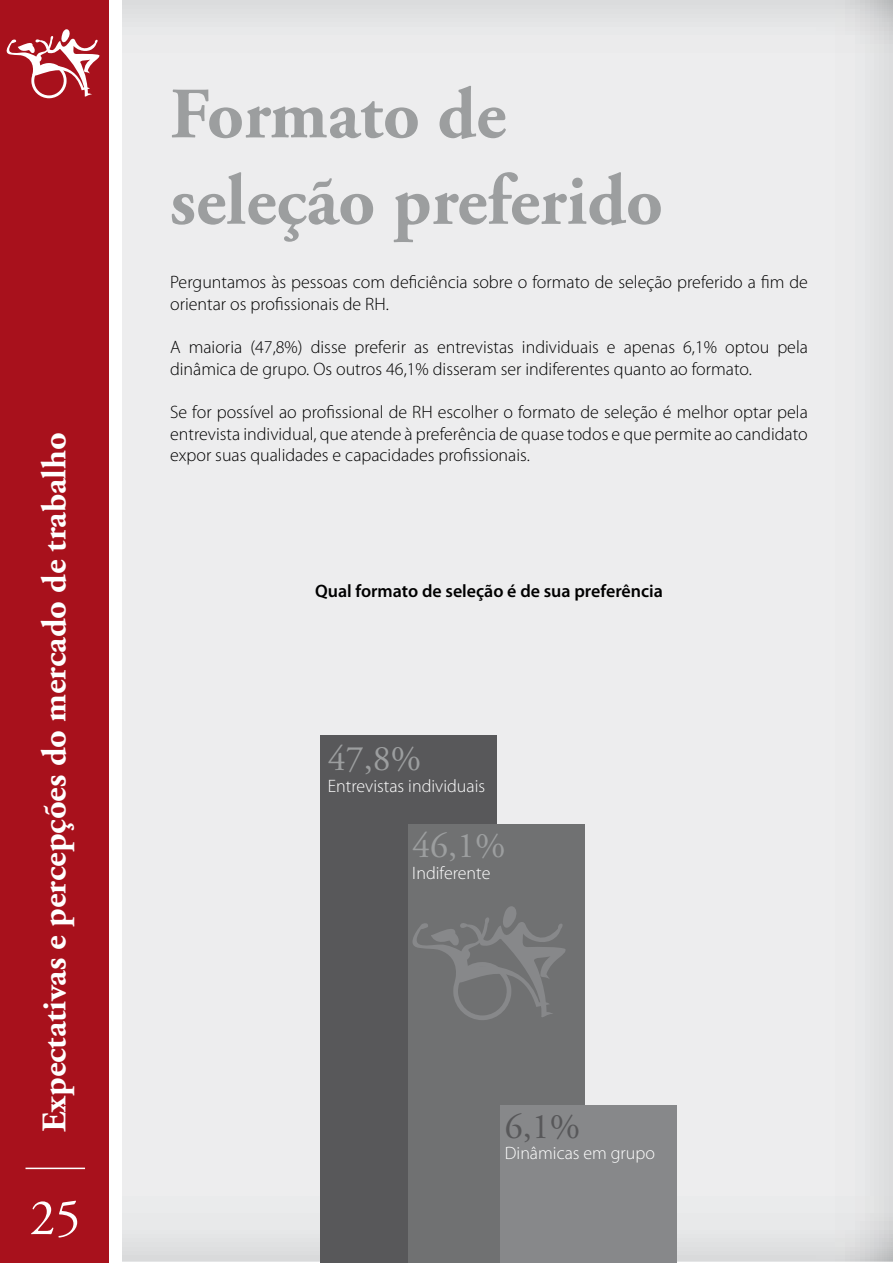
<style>
.page{position:relative;width:893px;height:1263px;background:#fff}
.page>*{position:absolute;margin:0;border:0;box-sizing:border-box;transform-origin:0 0}
.t1{font:700 72px/86.4px "Adobe Garamond Pro";color:#9c9e9f}
.t2{font:51px "Adobe Garamond Pro";color:#fff}
.t3{font:36px "Adobe Garamond Pro";color:#9c9e9f}
.t4{font:36px "Adobe Garamond Pro";color:#58585a}
.t5{font:700 34.5px "Adobe Garamond Pro";color:#fff}
.t6{font:300 18px/21.6px "Myriad Pro";color:#000}
.t7{font:300 18px "Myriad Pro";color:#fff}
.t8{font:600 18px "Myriad Pro";color:#000}
</style>
<div class="page">
<div style="left:122px;top:0;width:771px;height:1262px;background:#ededee"></div>
<div style="left:0;top:0;width:110px;height:1263px;background:#a8111c"></div>
<svg style="left:6px;top:29px;width:94px;height:69px"></svg>
<hr style="left:26px;top:1167px;width:59px;height:2px;background:#fff">
<div style="left:321px;top:736px;width:176px;height:527px;background:#58585a"></div>
<div style="left:409px;top:825px;width:176px;height:438px;background:#707172"></div>
<div style="left:500px;top:1106px;width:176px;height:157px;background:#87888a"></div>
<svg style="left:408px;top:899px;width:158px;height:121px"></svg>
<h3 class="t5" style="left:35px;top:1132px;width:701px;rotate:-90deg">Expectativas e percepções do mercado de trabalho</h3>
<h2 class="t2" style="left:30px;top:1187px;width:53px">25</h2>
<h1 class="t1" style="left:170px;top:73px;width:494px">Formato de seleção preferido</h1>
<p class="t6" style="left:170px;top:272px;width:639px">Perguntamos às pessoas com deficiência sobre o formato de seleção preferido a fim de orientar os profissionais de RH.</p>
<p class="t6" style="left:170px;top:337px;width:639px">A maioria (47,8%) disse preferir as entrevistas individuais e apenas 6,1% optou pela dinâmica de grupo. Os outros 46,1% disseram ser indiferentes quanto ao formato.</p>
<p class="t6" style="left:170px;top:402px;width:639px;text-align:justify">Se for possível ao profissional de RH escolher o formato de seleção é melhor optar pela entrevista individual, que atende à preferência de quase todos e que permite ao candidato expor suas qualidades e capacidades profissionais.</p>
<p class="t8" style="left:315px;top:580px;width:349px">Qual formato de seleção é de sua preferência</p>
<h3 class="t3" style="left:328px;top:737px;width:95px">47,8%</h3>
<p class="t7" style="left:328px;top:776px;width:159px">Entrevistas individuais</p>
<h3 class="t3" style="left:412px;top:824px;width:95px">46,1%</h3>
<p class="t7" style="left:412px;top:863px;width:80px">Indiferente</p>
<h3 class="t4" style="left:505px;top:1105px;width:77px">6,1%</h3>
<p class="t7" style="left:505px;top:1143px;width:152px">Dinâmicas em grupo</p>
</div>
